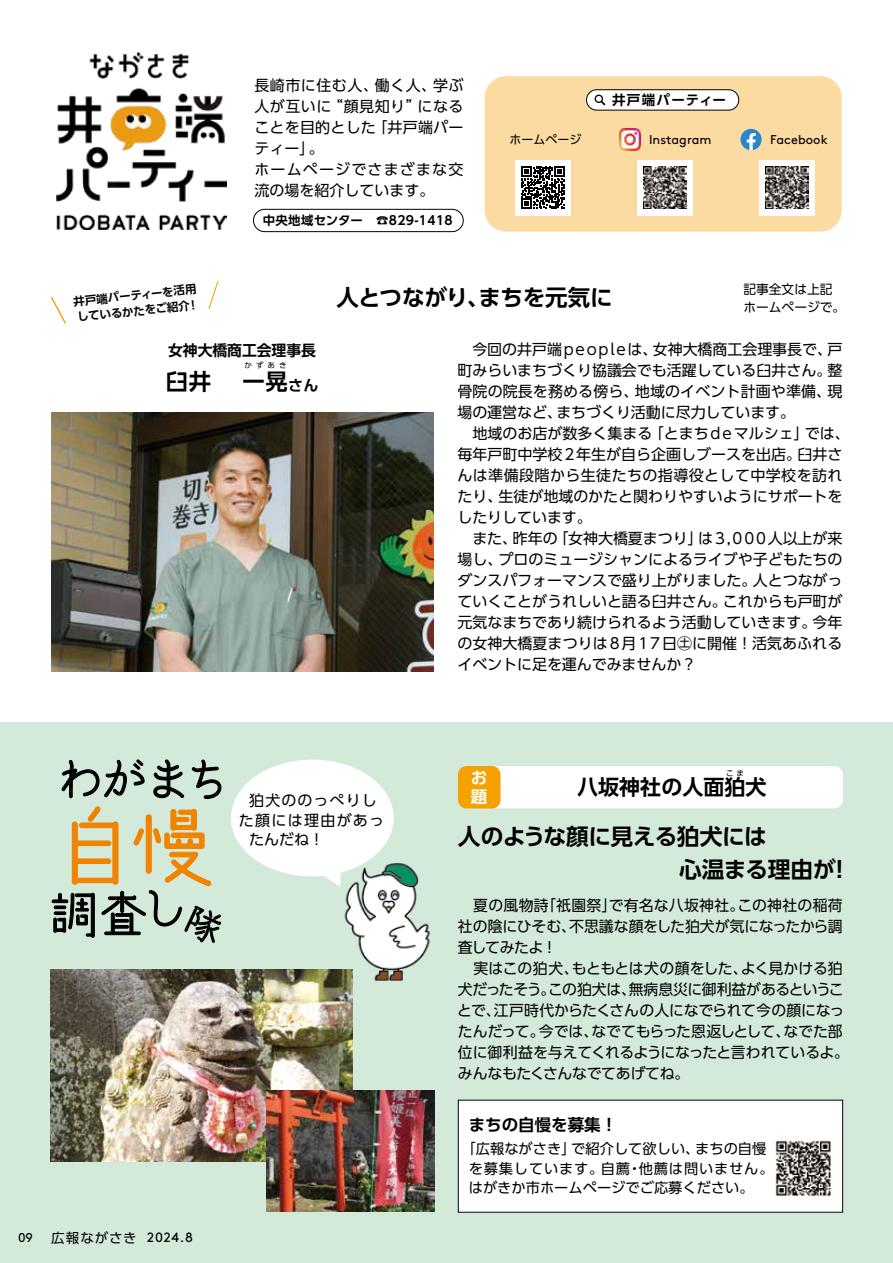
<style>
.page{position:relative;width:893px;height:1263px;background:#fff}
.page>*{position:absolute;margin:0;border:0;box-sizing:border-box;transform-origin:0 0}
.t1{font:700 22.5px/33px "UD Shin Go Pro De";letter-spacing:-.02em;color:#000}
.t2{font:700 21px "UD Shin Go Pro De";color:#000}
.t3{font:700 16.5px "UD Shin Go Pro De";color:#000}
.t4{font:700 16.5px/18px "UD Shin Go Pro De";color:#fff}
.t5{font:15px/21px "UD Shin Go Pro";letter-spacing:-.005em;color:#000}
.t6{font:15px/21px "UD Shin Go Pro";letter-spacing:.035em;color:#000}
.t7{font:700 15px "UD Shin Go Pro De";letter-spacing:-.005em;color:#000}
.t8{font:15px "UD Shin Go Pro";letter-spacing:.09em;color:#000}
.t9{font:15px "UD Shin Go Pro";letter-spacing:.07em;color:#000}
.t10{font:14.25px/19.5px "UD Shin Go Pro";color:#000}
.t11{font:13.5px "UD Shin Go Pro";letter-spacing:.075em;color:#000}
.t12{font:700 13.5px "UD Shin Go Pro De";letter-spacing:.095em;color:#000}
.t13{font:12.75px "Brown Std";letter-spacing:.005em;color:#000}
.t14{font:12.75px "UD Shin Go Pro";color:#000}
.t15{font:700 12.3px "UD Shin Go Pro De";letter-spacing:.03em;color:#000}
.t16{font:12px "UD Shin Go Pro";color:#000}
.t17{font:700 11.55px "UD Shin Go Pro De";color:#000}
.t18{font:7.5px "UD Shin Go Pro";letter-spacing:.53em;color:#000}
.s1{font-size:22.5px}
.s2{font-family:"Brown Std"}
</style>
<div class="page">
<div style="left:0;top:723px;width:893px;height:540px;background:#d3eadb"></div>
<div style="left:458px;top:766px;width:385px;height:42px;background:#fff;border-radius:9px"></div>
<div style="left:458px;top:766px;width:42px;height:42px;background:#f5a200;border-radius:9px"></div>
<div style="left:458px;top:1100px;width:385px;height:112px;background:#fff"></div>
<img style="left:775px;top:1140px;width:56px;height:56px">
<svg style="left:61px;top:759px;width:161px;height:40px"></svg>
<svg style="left:52px;top:806px;width:169px;height:137px"></svg>
<img style="left:340px;top:856px;width:90px;height:125px">
<svg style="left:316px;top:873px;width:24px;height:14px"></svg>
<div style="left:231px;top:760px;width:163px;height:116px;background:#fff;border-radius:50%"></div>
<img style="left:51px;top:969px;width:302px;height:192px">
<div style="left:485px;top:76px;width:357px;height:156px;background:#fcdba3;border-radius:21px"></div>
<img style="left:51px;top:412px;width:382px;height:259px">
<img style="left:57px;top:53px;width:170px;height:177px">
<div style="left:586px;top:90px;width:153px;height:20px;background:#fff;border-radius:10px"></div>
<div style="left:586px;top:89px;width:153px;height:22px;border:1px solid #000;border-radius:10px"></div>
<svg style="left:595px;top:95px;width:10px;height:10px"></svg>
<div style="left:253px;top:209px;width:210px;height:23px;border:1px solid #000;border-radius:11px"></div>
<svg style="left:51px;top:280px;width:168px;height:44px"></svg>
<div style="left:515px;top:160px;width:55px;height:55px;background:#fff"></div>
<svg style="left:521px;top:166px;width:43px;height:43px"></svg>
<svg style="left:740px;top:129px;width:22px;height:21px"></svg>
<img style="left:619px;top:129px;width:21px;height:21px">
<div style="left:637px;top:160px;width:55px;height:55px;background:#fff"></div>
<img style="left:643px;top:166px;width:43px;height:43px">
<div style="left:759px;top:160px;width:55px;height:55px;background:#fff"></div>
<img style="left:765px;top:166px;width:43px;height:43px">
<img style="left:267px;top:1090px;width:167px;height:122px">
<p class="t17" style="left:72px;top:292px;width:125px;rotate:-6deg">井戸端パーティーを活用</p>
<p class="t17" style="left:77px;top:308px;width:124px;rotate:-6deg">しているかたをご紹介！</p>
<p class="t6" style="left:254px;top:75px;width:211px">長崎市に住む人、働く人、学ぶ人が互いに“顔見知り”になることを目的とした「井戸端パーティー」。<br>ホームページでさまざまな交流の場を紹介しています。</p>
<p class="t15" style="left:263px;top:210px;width:191px">中央地域センター　☎829-1418</p>
<p class="t12" style="left:612px;top:89px;width:115px">井戸端パーティー</p>
<p class="t16" style="left:510px;top:130px;width:73px">ホームページ</p>
<p class="t13" style="left:649px;top:132px;width:64px">Instagram</p>
<p class="t13" style="left:770px;top:132px;width:59px">Facebook</p>
<h1 class="t1" style="left:337px;top:281px;width:278px">人とつながり、まちを元気に</h1>
<p class="t14" style="left:743px;top:279px;width:91px">記事全文は上記</p>
<p class="t14" style="left:743px;top:297px;width:104px">ホームページで。</p>
<p class="t7" style="left:168px;top:338px;width:149px">女神大橋商工会理事長</p>
<h1 class="t1" style="left:166px;top:364px;width:101px">臼井　 一</h1>
<p class="t18" style="left:245px;top:359px;width:43px">かずあき</p>
<p class="t7" style="left:266px;top:373px;width:54px"><span class="s1">晃</span>さん</p>
<p class="t9" style="left:249px;top:788px;width:129px">狛犬ののっぺりし</p>
<p class="t8" style="left:239px;top:808px;width:147px">た顔には理由があっ</p>
<p class="t5" style="left:249px;top:829px;width:76px">たんだね！</p>
<p class="t13" style="left:18px;top:1230px;width:16px">09</p>
<p class="t11" style="left:51px;top:1226px;width:143px">広報ながさき <span class="s2">2024.8</span></p>
<p class="t5" style="left:457px;top:338px;width:394px">　今回の井戸端peopleは、女神大橋商工会理事長で、戸町みらいまちづくり協議会でも活躍している臼井さん。整骨院の院長を務める傍ら、地域のイベント計画や準備、現場の運営など、まちづくり活動に尽力しています。<br>　地域のお店が数多く集まる「とまちdeマルシェ」では、毎年戸町中学校2年生が自ら企画しブースを出店。臼井さんは準備段階から生徒たちの指導役として中学校を訪れたり、生徒が地域のかたと関わりやすいようにサポートをしたりしています。<br>　また、昨年の「女神大橋夏まつり」は3,000人以上が来場し、プロのミュージシャンによるライブや子どもたちのダンスパフォーマンスで盛り上がりました。人とつながっていくことがうれしいと語る臼井さん。これからも戸町が元気なまちであり続けられるよう活動していきます。今年の女神大橋夏まつりは8月17日㊏に開催！活気あふれるイベントに足を運んでみませんか？</p>
<p class="t4" style="left:471px;top:769px;width:18px">お題</p>
<p class="t18" style="left:726px;top:767px;width:19px">こま</p>
<h2 class="t2" style="left:577px;top:770px;width:191px">八坂神社の人面狛犬</h2>
<h1 class="t1" style="left:679px;top:819px;width:173px;text-indent:-221px">人のような顔に見える狛犬には<br>心温まる理由が！</h1>
<p class="t5" style="left:457px;top:894px;width:393px">　夏の風物詩「祇園祭」で有名な八坂神社。この神社の稲荷社の陰にひそむ、不思議な顔をした狛犬が気になったから調査してみたよ ！<br>　実はこの狛犬、もともとは犬の顔をした、よく見かける狛犬だったそう。この狛犬は、無病息災に御利益があるということで、江戸時代からたくさんの人になでられて今の顔になったんだって。今では、なでてもらった恩返しとして、なでた部位に御利益を与えてくれるようになったと言われているよ。みんなもたくさんなでてあげてね。</p>
<p class="t3" style="left:469px;top:1112px;width:150px">まちの自慢を募集！</p>
<p class="t10" style="left:469px;top:1139px;width:306px;text-indent:-7px">「広報ながさき」で紹介して欲しい、まちの自慢を募集しています。自薦・他薦は問いません。はがきか市ホームページでご応募ください。</p>
</div>
